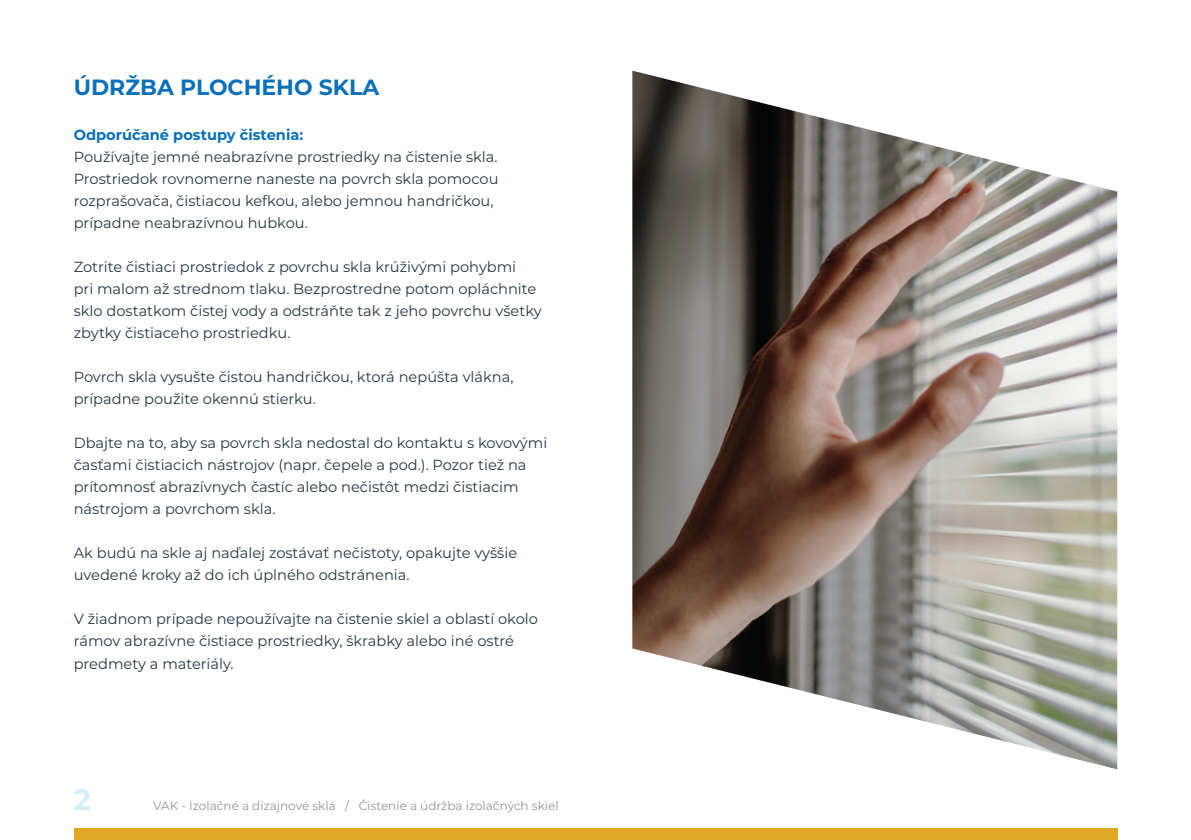
<style>
.page{position:relative;width:1191px;height:840px;background:#fff}
.page>*{position:absolute;margin:0;border:0;box-sizing:border-box;transform-origin:0 0}
.t1{font:700 29.4px "Montserrat";color:#d4effb}
.t2{font:700 22px "Montserrat";color:#0970b9}
.t3{font:14.6px/22px "Montserrat";color:#253743}
.t4{font:700 14.6px "Montserrat";color:#0970b9}
.t5{font:12px "Montserrat";color:#939598}
</style>
<div class="page">
<img style="left:632px;top:71px;width:485px;height:697px">
<div style="left:74px;top:828px;width:1043px;height:11px;background:#e2a725"></div>
<h2 class="t2" style="left:74px;top:71px;width:307px">ÚDRŽBA PLOCHÉHO SKLA</h2>
<p class="t4" style="left:74px;top:124px;width:231px">Odporúčané postupy čistenia:</p>
<p class="t3" style="left:74px;top:145px;width:426px">Používajte jemné neabrazívne prostriedky na čistenie skla.<br>Prostriedok rovnomerne naneste na povrch skla pomocou rozprašovača, čistiacou kefkou, alebo jemnou handričkou, prípadne neabrazívnou hubkou.</p>
<p class="t3" style="left:74px;top:255px;width:469px">Zotrite čistiaci prostriedok z povrchu skla krúživými pohybmi<br>pri malom až strednom tlaku. Bezprostredne potom opláchnite sklo dostatkom čistej vody a odstráňte tak z jeho povrchu všetky zbytky čistiaceho prostriedku.</p>
<p class="t3" style="left:74px;top:365px;width:441px">Povrch skla vysušte čistou handričkou, ktorá nepúšta vlákna, prípadne použite okennú stierku.</p>
<p class="t3" style="left:74px;top:431px;width:475px">Dbajte na to, aby sa povrch skla nedostal do kontaktu s kovovými časťami čistiacich nástrojov (napr. čepele a pod.). Pozor tiež na prítomnosť abrazívnych častíc alebo nečistôt medzi čistiacim nástrojom a povrchom skla.</p>
<p class="t3" style="left:74px;top:541px;width:445px">Ak budú na skle aj naďalej zostávať nečistoty, opakujte vyššie uvedené kroky až do ich úplného odstránenia.</p>
<p class="t3" style="left:74px;top:607px;width:466px">V žiadnom prípade nepoužívajte na čistenie skiel a oblastí okolo rámov abrazívne čistiace prostriedky, škrabky alebo iné ostré predmety a materiály.</p>
<h1 class="t1" style="left:74px;top:778px;width:19px">2</h1>
<p class="t5" style="left:153px;top:797px;width:407px">VAK - Izolačné a dizajnové sklá / Čistenie a údržba izolačných skiel</p>
</div>
